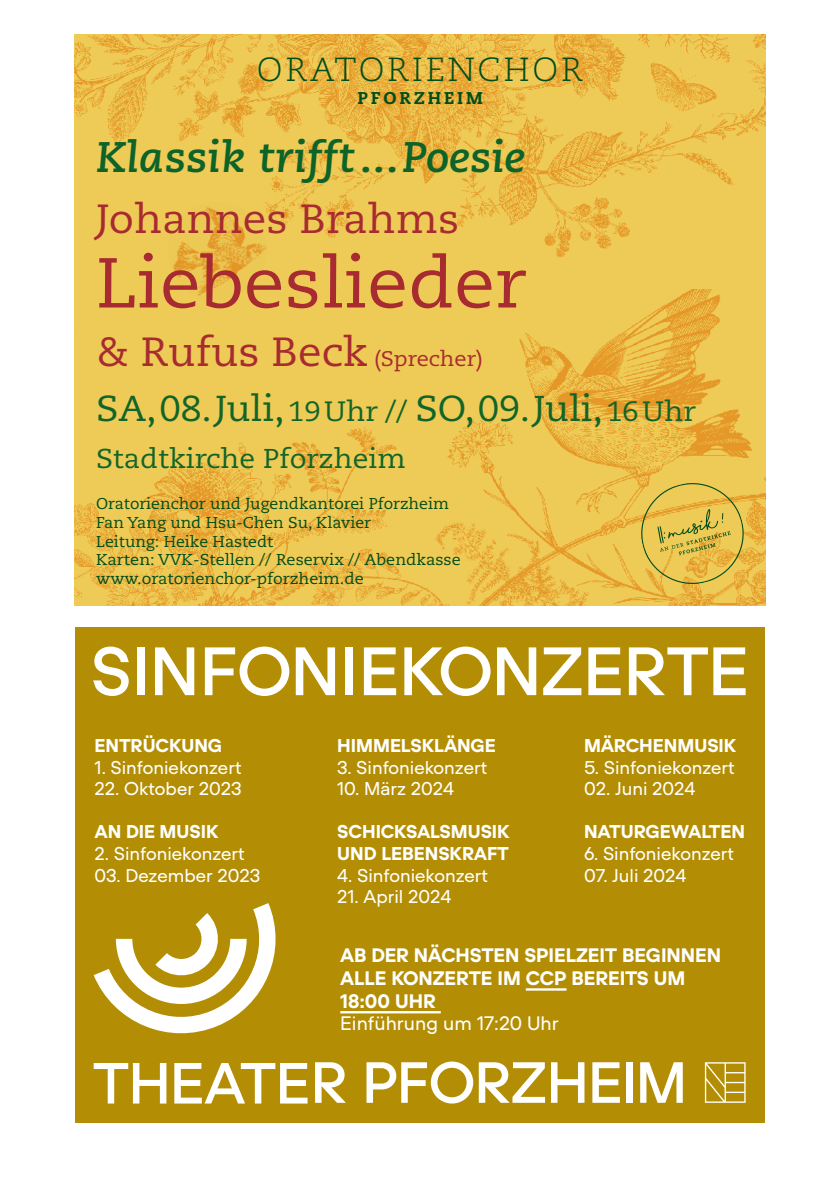
<style>
.page{position:relative;width:840px;height:1191px;background:#fff}
.page>*{position:absolute;margin:0;border:0;box-sizing:border-box;transform-origin:0 0}
.t1{font:70.4px "Caecilia";color:#a72b30;scale:1.04 1}
.t2{font:600 66.2px "U City Pro";color:#fff}
.t3{font:italic 700 42.8px "Caecilia";color:#0e6328;scale:1.04 1}
.t4{font:40.6px "Caecilia";color:#a72b30;scale:1.04 1}
.t5{font:36px "Caecilia";color:#126428;scale:1.04 1}
.t6{font:300 33.4px "Caecilia";letter-spacing:.08em;color:#024d18}
.t7{font:27.2px "Caecilia";color:#126428;scale:1.04 1}
.t8{font:700 19px/22.8px "U City Pro";color:#fff}
.t9{font:19px "U City Pro";color:#fff}
.t10{font:18px "U City Pro";color:#fff}
.t11{font:700 18px/21.6px "U City Pro";color:#fff}
.t12{font:800 17px "Caecilia";letter-spacing:.165em;color:#024d18}
.t13{font:15.6px/18.8px "Caecilia";color:#024d18}
.s1{font-size:21px}
.s2{font-size:28px}
</style>
<div class="page">
<img style="left:75px;top:289px;width:689px;height:316px">
<img style="left:75px;top:34px;width:689px;height:255px">
<div style="left:75px;top:180px;width:112px;height:142px;background:#eecb57"></div>
<img style="left:167px;top:202px;width:100px;height:98px">
<svg style="left:635px;top:478px;width:113px;height:111px;background:#dfbd4d"></svg>
<div style="left:75px;top:628px;width:689px;height:495px;background:#b38e04"></div>
<hr style="left:525px;top:988px;width:41px;height:2px;background:#fff">
<hr style="left:340px;top:1011px;width:100px;height:2px;background:#fff">
<svg style="left:315px;top:1062px;width:30px;height:40px"></svg>
<svg style="left:366px;top:1061px;width:178px;height:42px"></svg>
<svg style="left:551px;top:1062px;width:33px;height:40px"></svg>
<svg style="left:592px;top:1062px;width:27px;height:40px"></svg>
<div style="left:625px;top:1062px;width:7px;height:40px;background:#fff"></div>
<svg style="left:640px;top:1062px;width:42px;height:40px"></svg>
<svg style="left:94px;top:1063px;width:72px;height:40px"></svg>
<svg style="left:174px;top:1063px;width:133px;height:40px"></svg>
<svg style="left:704px;top:1062px;width:41px;height:40px"></svg>
<svg style="left:94px;top:903px;width:182px;height:131px"></svg>
<h3 class="t6" style="left:257px;top:50px;width:327px">ORATORIENCHOR</h3>
<p class="t12" style="left:357px;top:87px;width:127px">PFORZHEIM</p>
<h3 class="t3" style="left:96px;top:132px;width:413px">Klassik trifft...Poesie</h3>
<h3 class="t4" style="left:96px;top:195px;width:350px">Johannes Brahms</h3>
<h1 class="t1" style="left:96px;top:242px;width:415px">Liebeslieder</h1>
<h3 class="t4" style="left:96px;top:328px;width:373px">&amp; Rufus Beck <span class="s1">(Sprecher)</span></h3>
<h3 class="t5" style="left:96px;top:388px;width:578px">SA,08.Juli,<span class="s2">19Uhr //</span> SO,09.Juli,<span class="s2">16Uhr</span></h3>
<h3 class="t7" style="left:96px;top:442px;width:299px">Stadtkirche Pforzheim</h3>
<p class="t13" style="left:96px;top:494px;width:366px">Oratorienchor und Jugendkantorei Pforzheim Fan Yang und Hsu-Chen Su, Klavier<br>Leitung: Heike Hastedt<br>Karten: VVK-Stellen // Reservix // Abendkasse www.oratorienchor-pforzheim.de</p>
<h2 class="t2" style="left:90px;top:618px;width:659px">SINFONIEKONZERTE</h2>
<p class="t11" style="left:95px;top:732px;width:129px">ENTRÜ CKUNG</p>
<p class="t10" style="left:95px;top:753px;width:148px">1. Sinfoniekonzert</p>
<p class="t10" style="left:95px;top:774px;width:148px">22. Oktober 2023</p>
<p class="t11" style="left:95px;top:819px;width:125px">AN DIE MUSIK</p>
<p class="t10" style="left:95px;top:839px;width:152px">2. Sinfoniekonzert</p>
<p class="t10" style="left:95px;top:861px;width:167px">03. Dezember 2023</p>
<p class="t11" style="left:583px;top:732px;width:154px">MÄRCHENMUSIK</p>
<p class="t10" style="left:583px;top:753px;width:152px">5. Sinfoniekonzert</p>
<p class="t10" style="left:583px;top:774px;width:113px">02. Juni 2024</p>
<p class="t11" style="left:583px;top:819px;width:162px">NATURGEWALTEN</p>
<p class="t10" style="left:583px;top:839px;width:151px">6. Sinfoniekonzert</p>
<p class="t10" style="left:583px;top:861px;width:104px">07. Juli 2024</p>
<p class="t11" style="left:337px;top:732px;width:160px">HIMMELSKLÄNGE</p>
<p class="t10" style="left:337px;top:753px;width:151px">3. Sinfoniekonzert</p>
<p class="t10" style="left:337px;top:774px;width:118px">10. März 2024</p>
<p class="t11" style="left:337px;top:819px;width:174px">SCHICKSALSMUSIK<br>UND LEBENSKRAFT</p>
<p class="t10" style="left:337px;top:861px;width:152px">4. Sinfoniekonzert</p>
<p class="t10" style="left:337px;top:882px;width:116px">21. April 2024</p>
<p class="t8" style="left:340px;top:941px;width:382px">AB DER NÄCHSTEN SPIELZEIT BEGINNEN<br>ALLE KONZERTE IM CCP BEREITS UM<br>18:00 UHR</p>
<p class="t9" style="left:340px;top:1008px;width:220px">Einführung um 17:20 Uhr</p>
</div>
